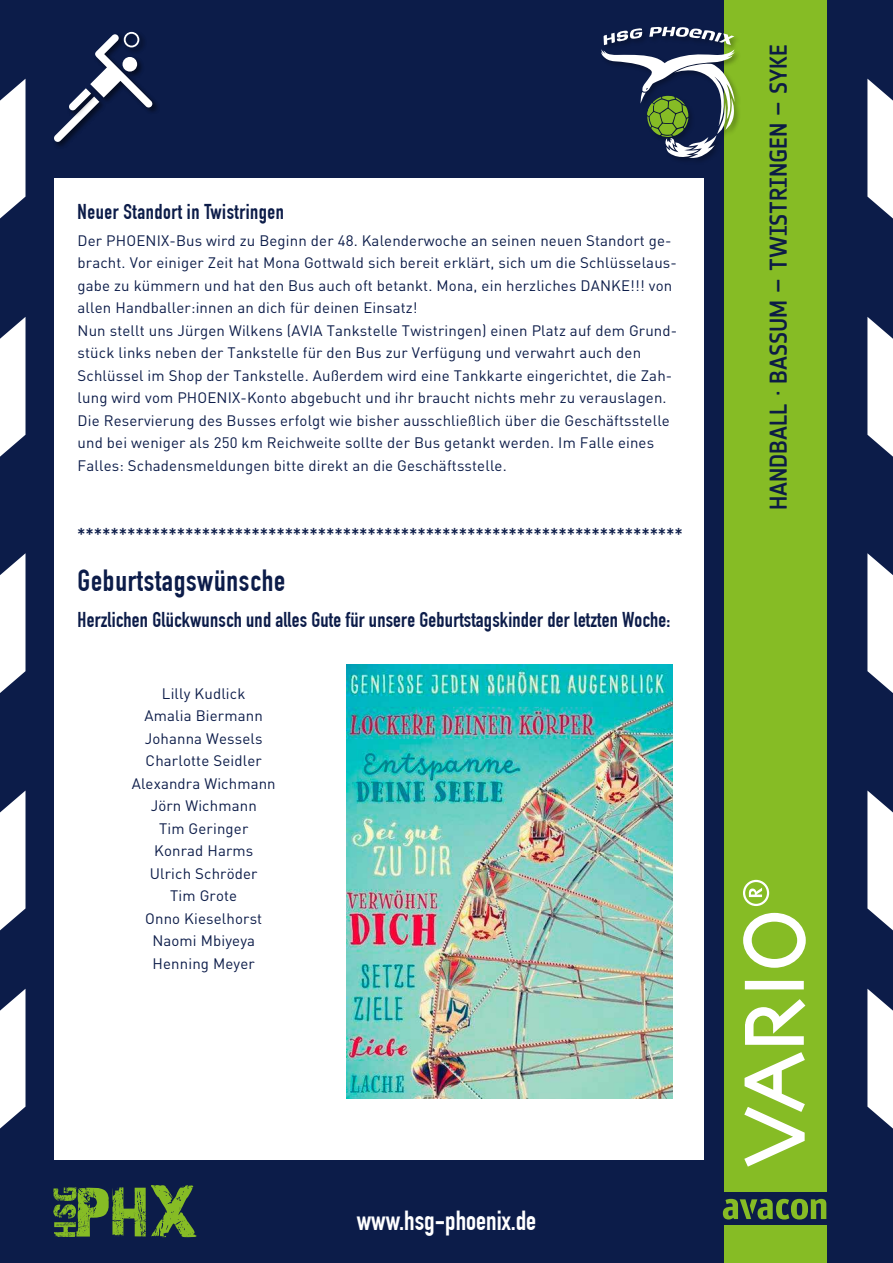
<style>
.page{position:relative;width:893px;height:1263px;background:#0c1c49}
.page>*{position:absolute;margin:0;border:0;box-sizing:border-box;transform-origin:0 0}
.t1{font:700 30px "DIN Condensed";letter-spacing:.025em;color:#0c1c49}
.t2{font:700 27px "DIN Condensed";color:#fff}
.t3{font:500 24px "Notes Soft";color:#0c1c45}
.t4{font:700 21px "DIN Condensed";letter-spacing:.01em;color:#0c1c49}
.t5{font:15px/22.5px "DIN";letter-spacing:.01em;color:#0c1c49}
</style>
<div class="page">
<svg style="left:53px;top:1185px;width:143px;height:52px"></svg>
<div style="left:724px;top:0;width:102px;height:1046px;background:#86bc25"></div>
<div style="left:724px;top:1037px;width:102px;height:154px;background:#86bc25"></div>
<div style="left:724px;top:1225px;width:102px;height:38px;background:#86bc25"></div>
<div style="left:54px;top:179px;width:650px;height:981px;background:#fff"></div>
<svg style="left:723px;top:1199px;width:103px;height:20px"></svg>
<svg style="left:745px;top:981px;width:59px;height:8px"></svg>
<svg style="left:744px;top:1052px;width:61px;height:114px"></svg>
<svg style="left:743px;top:913px;width:63px;height:55px"></svg>
<svg style="left:745px;top:999px;width:60px;height:46px"></svg>
<svg style="left:743px;top:880px;width:26px;height:26px"></svg>
<div style="left:53px;top:95px;width:53px;height:54px;background:#000;opacity:.3"></div>
<div style="left:89px;top:33px;width:71px;height:82px;background:#000;opacity:.3"></div>
<svg style="left:54px;top:32px;width:98px;height:110px"></svg>
<div style="left:600px;top:25px;width:142px;height:141px;background:#000;opacity:.3"></div>
<svg style="left:601px;top:27px;width:134px;height:134px"></svg>
<svg style="left:0;top:317px;width:26px;height:140px"></svg>
<svg style="left:867px;top:317px;width:26px;height:140px;background:#d4d7df"></svg>
<svg style="left:0;top:79px;width:26px;height:140px"></svg>
<svg style="left:867px;top:79px;width:26px;height:140px;background:#d4d7df"></svg>
<svg style="left:0;top:553px;width:26px;height:140px;background:#d4d7df"></svg>
<svg style="left:867px;top:553px;width:26px;height:140px;background:#d4d7df"></svg>
<svg style="left:0;top:989px;width:26px;height:140px;background:#d4d7df"></svg>
<svg style="left:867px;top:989px;width:26px;height:140px;background:#d4d7df"></svg>
<svg style="left:0;top:790px;width:26px;height:141px"></svg>
<svg style="left:867px;top:790px;width:26px;height:141px"></svg>
<img style="left:347px;top:664px;width:326px;height:434px">
<h3 class="t4" style="left:78px;top:199px;width:208px">Neuer Standort in Twistringen</h3>
<p class="t5" style="left:78px;top:229px;width:601px">Der PHOENIX-Bus wird zu Beginn der 48. Kalenderwoche an seinen neuen Standort ge&shy;bracht. Vor einiger Zeit hat Mona Gottwald sich bereit erklärt, sich um die Schlüsselaus&shy;gabe zu kümmern und hat den Bus auch oft betankt. Mona, ein herzliches DANKE!!! von allen Handballer:innen an dich für deinen Einsatz!<br>Nun stellt uns Jürgen Wilkens (AVIA Tankstelle Twistringen) einen Platz auf dem Grund&shy;stück links neben der Tankstelle für den Bus zur Verfügung und verwahrt auch den Schlüssel im Shop der Tankstelle. Außerdem wird eine Tankkarte eingerichtet, die Zah&shy;lung wird vom PHOENIX-Konto abgebucht und ihr braucht nichts mehr zu verauslagen.<br>Die Reservierung des Busses erfolgt wie bisher ausschließlich über die Geschäftsstelle und bei weniger als 250 km Reichweite sollte der Bus getankt werden. Im Falle eines Falles: Schadensmeldungen bitte direkt an die Geschäftsstelle.</p>
<h3 class="t4" style="left:78px;top:523px;width:607px">*************************************************************************</h3>
<h1 class="t1" style="left:78px;top:563px;width:209px">Geburtstagswünsche</h1>
<h3 class="t4" style="left:78px;top:607px;width:594px">Herzlichen Glückwunsch und alles Gute für unsere Geburtstagskinder der letzten Woche:</h3>
<p class="t5" style="left:132px;top:682px;width:146px;text-align:center">Lilly Kudlick<br>Amalia Biermann<br>Johanna Wessels<br>Charlotte Seidler<br>Alexandra Wichmann<br>Jörn Wichmann<br>Tim Geringer<br>Konrad Harms<br>Ulrich Schröder<br>Tim Grote<br>Onno Kieselhorst<br>Naomi Mbiyeya<br>Henning Meyer</p>
<h3 class="t3" style="left:765px;top:510px;width:467px;rotate:-90deg">Handball · Bassum – Twistringen – Syke</h3>
<h2 class="t2" style="left:357px;top:1205px;width:181px">www.hsg-phoenix.de</h2>
</div>
